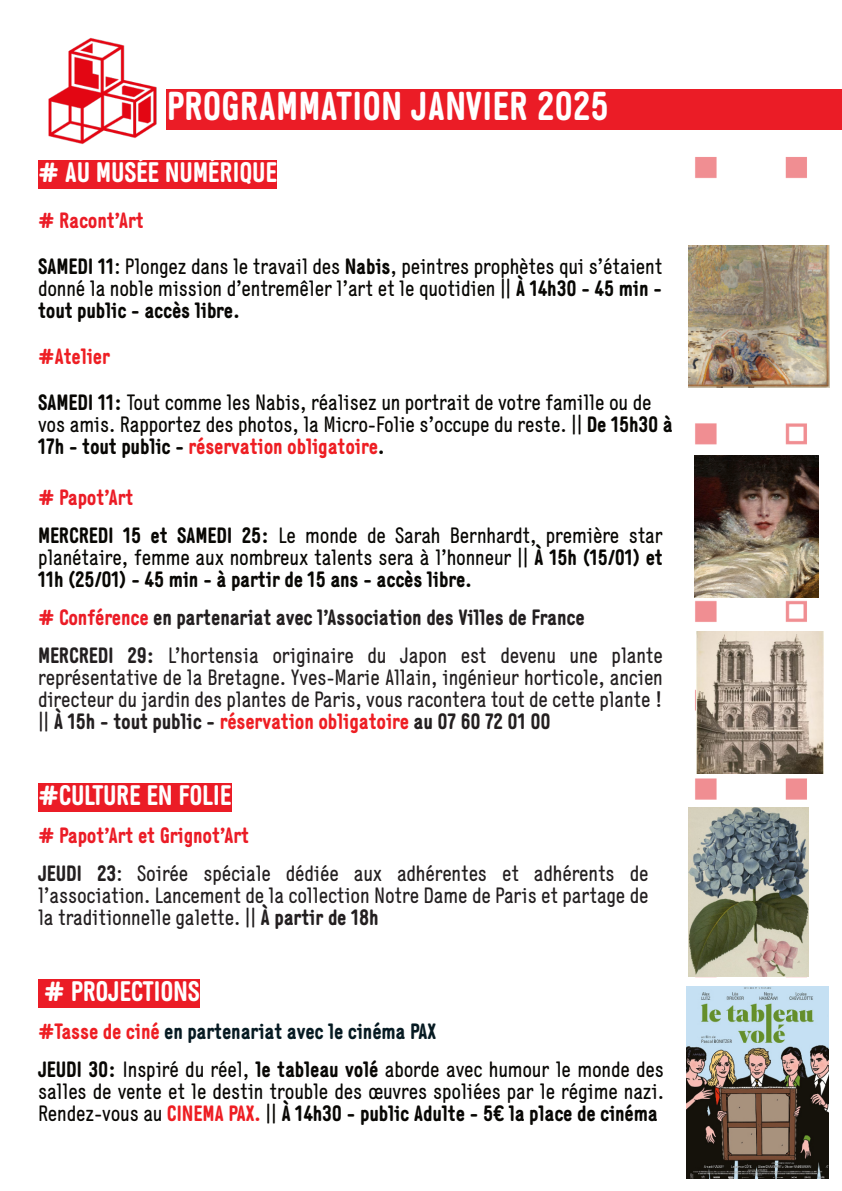
<style>
.page{position:relative;width:842px;height:1191px;background:#fff}
.page>*{position:absolute;margin:0;border:0;box-sizing:border-box;transform-origin:0 0}
.t1{font:700 40px "Generika";color:#fff}
.t2{font:700 28px "Generika";letter-spacing:-.01em;color:#fff}
.t3{font:22px/22px "Generika";letter-spacing:-.01em;color:#080704}
.t4{font:22px/22px "Generika";letter-spacing:-.01em;color:#231f20}
.t5{font:700 22px/38px "Generika";letter-spacing:-.01em;color:#231f20}
.t6{font:700 22px/22px "Generika";letter-spacing:-.01em;color:#080704}
.s1{font-weight:700;color:#eb1c26}
.s2{font-weight:700}
.s3{font-weight:700;color:#ee1e23}
.s4{font-weight:400}
.s5{color:#eb1c26}
.s6{font-weight:700;color:#061a22}
</style>
<div class="page">
<div style="left:167px;top:89px;width:675px;height:40px;background:#eb1c26"></div>
<img style="left:695px;top:157px;width:112px;height:830px">
<div style="left:38px;top:160px;width:239px;height:28px;background:#eb1c26"></div>
<div style="left:38px;top:783px;width:194px;height:28px;background:#eb1c26"></div>
<div style="left:38px;top:979px;width:162px;height:28px;background:#eb1c26"></div>
<img style="left:695px;top:456px;width:123px;height:142px">
<img style="left:696px;top:631px;width:127px;height:142px">
<img style="left:688px;top:808px;width:121px;height:168px">
<img style="left:687px;top:987px;width:142px;height:191px">
<img style="left:688px;top:245px;width:142px;height:142px">
<img style="left:48px;top:37px;width:109px;height:107px">
<h1 class="t1" style="left:167px;top:89px;width:444px">PROGRAMMATION JANVIER 2025</h1>
<p class="t2" style="left:38px;top:160px;width:240px"># AU MUSÉE NUMÉRIQUE</p>
<p class="t3" style="left:38px;top:199px;width:626px;line-height:46px"><span class="s1"># Racont’Art<br></span><span class="s2">SAMEDI 11</span>: Plongez dans le travail des <span class="s2">Nabis</span>, peintres prophètes qui s’étaient</p>
<p class="t3" style="left:38px;top:279px;width:625px">donné la noble mission d’entremêler l’art et le quotidien || <span class="s2">À 14h30 - 45 min - tout public - accès libre.</span></p>
<p class="t3" style="left:38px;top:335px;width:615px;line-height:46px"><span class="s3">#Atelier<br></span><span class="s2">SAMEDI 11:</span> Tout comme les Nabis, réalisez un portrait de votre famille ou de</p>
<p class="t3" style="left:38px;top:415px;width:636px">vos amis. Rapportez des photos, la Micro-Folie s’occupe du reste. || <span class="s2">De 15h30 à<br>17h - tout public -</span> <span class="s3">réservation obligatoire</span><span class="s2">.</span></p>
<p class="t3" style="left:38px;top:480px;width:626px;line-height:38px"><span class="s1"># Papot’Art<br></span><span class="s2">MERCREDI 15 et SAMEDI 25:</span> Le monde de Sarah Bernhardt, première star</p>
<p class="t6" style="left:38px;top:548px;width:626px"><span class="s4">planétaire, femme aux nombreux talents sera à l’honneur ||</span> À 15h (15/01) et<br>11h (25/01) - 45 min - à partir de 15 ans - accès libre.</p>
<p class="t5" style="left:38px;top:600px;width:626px"><span class="s5"># Conférence</span> en partenariat avec l’Association des Villes de France<br>MERCREDI 29: <span class="s4">L’hortensia originaire du Japon est devenu une plante</span></p>
<p class="t4" style="left:38px;top:668px;width:626px;text-align:justify">représentative de la Bretagne. Yves-Marie Allain, ingénieur horticole, ancien directeur du jardin des plantes de Paris, vous racontera tout de cette plante ! || <span class="s2">À 15h - tout public -</span> <span class="s3">réservation obligatoire</span> <span class="s2">au 07 60 72 01 00</span></p>
<p class="t2" style="left:38px;top:783px;width:195px">#CULTURE EN FOLIE</p>
<p class="t4" style="left:38px;top:818px;width:612px;line-height:38px"><span class="s1"># Papot’Art et Grignot’Art<br></span><span class="s2">JEUDI 23</span>: Soirée spéciale dédiée aux adhérentes et adhérents de</p>
<p class="t4" style="left:38px;top:886px;width:612px">l’association. Lancement de la collection Notre Dame de Paris et partage de la traditionnelle galette. || <span class="s2">À partir de 18h</span></p>
<p class="t2" style="left:44px;top:979px;width:157px"># PROJECTIONS</p>
<p class="t3" style="left:38px;top:1014px;width:627px;line-height:38px"><span class="s3">#Tasse de ciné</span> <span class="s6">en partenariat avec le cinéma PAX<br></span><span class="s2">JEUDI 30:</span> Inspiré du réel, <span class="s2">le tableau volé</span> aborde avec humour le monde des</p>
<p class="t3" style="left:38px;top:1082px;width:627px">salles de vente et le destin trouble des œuvres spoliées par le régime nazi.<br>Rendez-vous au <span class="s3">CINEMA PAX.</span> || <span class="s2">À 14h30 - public Adulte - 5€ la place de cinéma</span></p>
</div>
